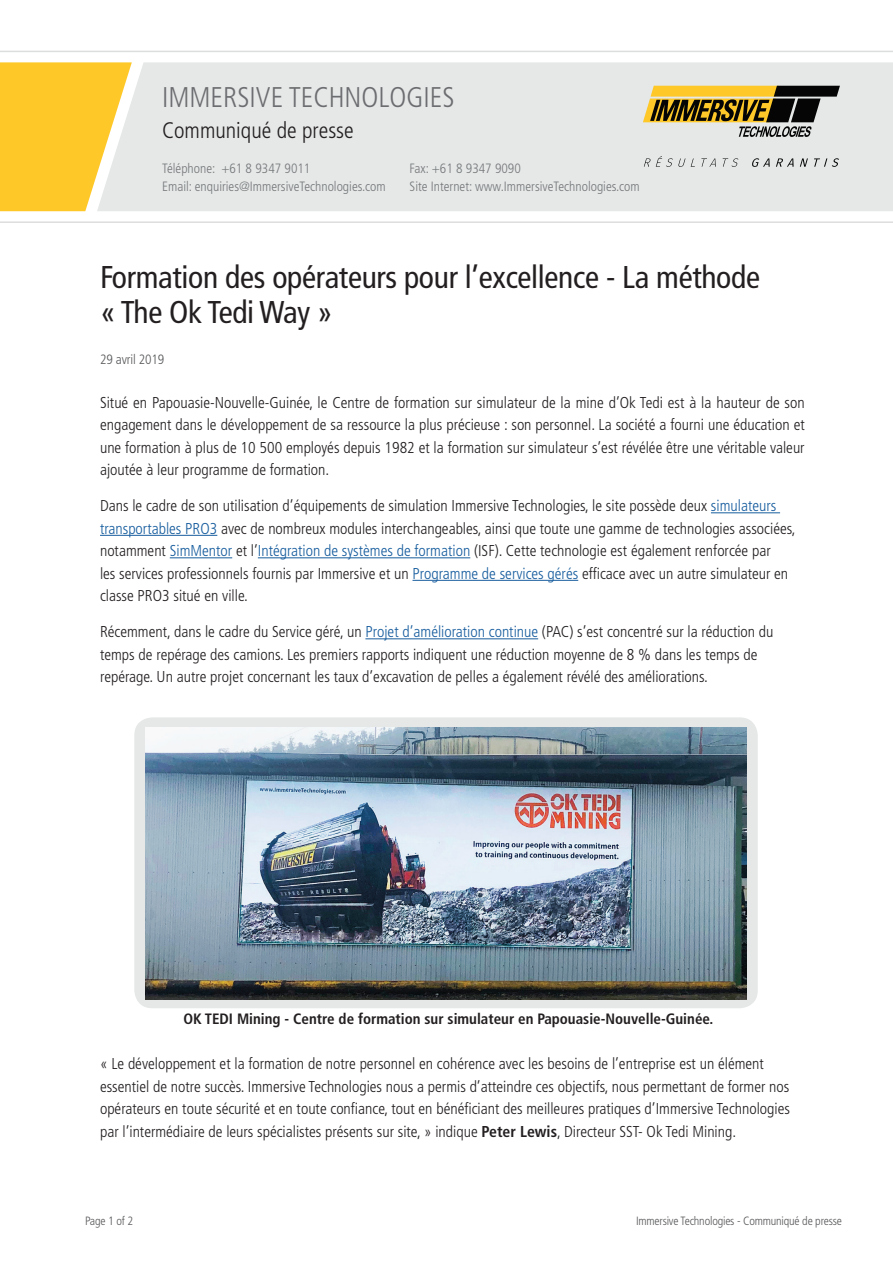
<style>
.page{position:relative;width:893px;height:1263px;background:#fff}
.page>*{position:absolute;margin:0;border:0;box-sizing:border-box;transform-origin:0 0}
.t1{font:condensed 31.5px/34.5px "Frutiger LT Std";letter-spacing:-.01em;color:#231f20}
.t2{font:300 condensed 28.5px "Frutiger LT Std";color:#6c6d70}
.t3{font:300 condensed 22.5px "Frutiger LT Std";color:#231f20}
.t4{font:300 condensed 15.75px/22.5px "Frutiger LT Std";color:#231f20}
.t5{font:700 condensed 15px "Frutiger LT Std";color:#231f20}
.t6{font:300 condensed 13.5px "Frutiger LT Std";color:#76787b}
.t7{font:300 condensed 13.5px "Frutiger LT Std";letter-spacing:-.01em;color:#57585a}
.t8{font:300 condensed 12px "Frutiger LT Std";letter-spacing:-.015em;color:#57585a}
.s1{color:#175d9e}
.s2{font-weight:700}
</style>
<div class="page">
<div style="left:0;top:62px;width:97px;height:149px;background:#fec829"></div>
<div style="left:97px;top:62px;width:796px;height:149px;background:#e5e8e7"></div>
<hr style="left:0;top:51px;width:893px;height:1px;background:#dcdddf">
<hr style="left:0;top:221px;width:893px;height:2px;background:#dcdddf">
<svg style="left:643px;top:86px;width:197px;height:51px;background:#9b8d61"></svg>
<svg style="left:644px;top:156px;width:41px;height:11px"></svg>
<svg style="left:691px;top:158px;width:4px;height:9px"></svg>
<svg style="left:701px;top:158px;width:15px;height:9px"></svg>
<svg style="left:723px;top:158px;width:15px;height:9px"></svg>
<svg style="left:751px;top:158px;width:19px;height:9px"></svg>
<svg style="left:776px;top:158px;width:18px;height:9px"></svg>
<svg style="left:800px;top:158px;width:8px;height:9px"></svg>
<svg style="left:814px;top:158px;width:25px;height:9px"></svg>
<div style="left:134px;top:717px;width:624px;height:291px;background:#e5e8e7;border-radius:18px"></div>
<hr style="left:711px;top:512px;width:69px;height:1px;background:#175d9e">
<hr style="left:100px;top:535px;width:117px;height:1px;background:#175d9e">
<hr style="left:170px;top:557px;width:62px;height:1px;background:#175d9e">
<hr style="left:258px;top:557px;width:212px;height:1px;background:#175d9e">
<hr style="left:412px;top:580px;width:166px;height:1px;background:#175d9e">
<hr style="left:365px;top:638px;width:173px;height:1px;background:#175d9e">
<img style="left:145px;top:727px;width:601px;height:273px">
<h2 class="t2" style="left:162px;top:81px;width:294px">IMMERSIVE TECHNOLOGIES</h2>
<h3 class="t3" style="left:162px;top:118px;width:193px">Communiqué de presse</h3>
<p class="t6" style="left:162px;top:161px;width:150px">Téléphone: +61 8 9347 9011</p>
<p class="t6" style="left:410px;top:161px;width:113px">Fax: +61 8 9347 9090</p>
<p class="t6" style="left:162px;top:179px;width:225px">Email: enquiries@ImmersiveTechnologies.com</p>
<p class="t6" style="left:410px;top:179px;width:232px">Site Internet: www.ImmersiveTechnologies.com</p>
<h3 class="t3" style="left:162px;top:118px;width:121px">Media Release</h3>
<p class="t6" style="left:162px;top:161px;width:131px">Phone: +61 8 9347 9016</p>
<p class="t6" style="left:410px;top:179px;width:194px">Web: www.ImmersiveTechnologies.com</p>
<h1 class="t1" style="left:100px;top:260px;width:661px">Formation des opérateurs pour l’excellence - La méthode « The Ok Tedi Way »</h1>
<p class="t7" style="left:100px;top:351px;width:66px">29 avril 2019</p>
<p class="t4" style="left:100px;top:391px;width:706px;text-align:justify">Situé en Papouasie-Nouvelle-Guinée, le Centre de formation sur simulateur de la mine d’Ok Tedi est à la hauteur de son engagement dans le développement de sa ressource la plus précieuse : son personnel. La société a fourni une éducation et une formation à plus de 10 500 employés depuis 1982 et la formation sur simulateur s’est révélée être une véritable valeur ajoutée à leur programme de formation.</p>
<p class="t4" style="left:100px;top:495px;width:697px">Dans le cadre de son utilisation d’équipements de simulation Immersive Technologies, le site possède deux <span class="s1">simulateurs transportables PRO3</span> avec de nombreux modules interchangeables, ainsi que toute une gamme de technologies associées, notamment <span class="s1">SimMentor</span> et l’<span class="s1">Intégration de systèmes de formation</span> (ISF). Cette technologie est également renforcée par<br>les services professionnels fournis par Immersive et un <span class="s1">Programme de services gérés</span> efficace avec un autre simulateur en classe PRO3 situé en ville.</p>
<p class="t4" style="left:100px;top:621px;width:675px">Récemment, dans le cadre du Service géré, un <span class="s1">Projet d’amélioration continue</span> (PAC) s’est concentré sur la réduction du temps de repérage des camions. Les premiers rapports indiquent une réduction moyenne de 8 % dans les temps de repérage. Un autre projet concernant les taux d’excavation de pelles a également révélé des améliorations.</p>
<p class="t5" style="left:183px;top:1010px;width:531px">OK TEDI Mining - Centre de formation sur simulateur en Papouasie-Nouvelle-Guinée.</p>
<p class="t4" style="left:100px;top:1053px;width:691px">« Le développement et la formation de notre personnel en cohérence avec les besoins de l’entreprise est un élément essentiel de notre succès. Immersive Technologies nous a permis d’atteindre ces objectifs, nous permettant de former nos opérateurs en toute sécurité et en toute confiance, tout en bénéficiant des meilleures pratiques d’Immersive Technologies par l’intermédiaire de leurs spécialistes présents sur site, » indique <span class="s2">Peter Lewis</span>, Directeur SST- Ok Tedi Mining.</p>
<p class="t8" style="left:85px;top:1214px;width:50px">Page 1 of 2</p>
<p class="t8" style="left:636px;top:1214px;width:207px">Immersive Technologies - Communiqué de presse</p>
</div>
